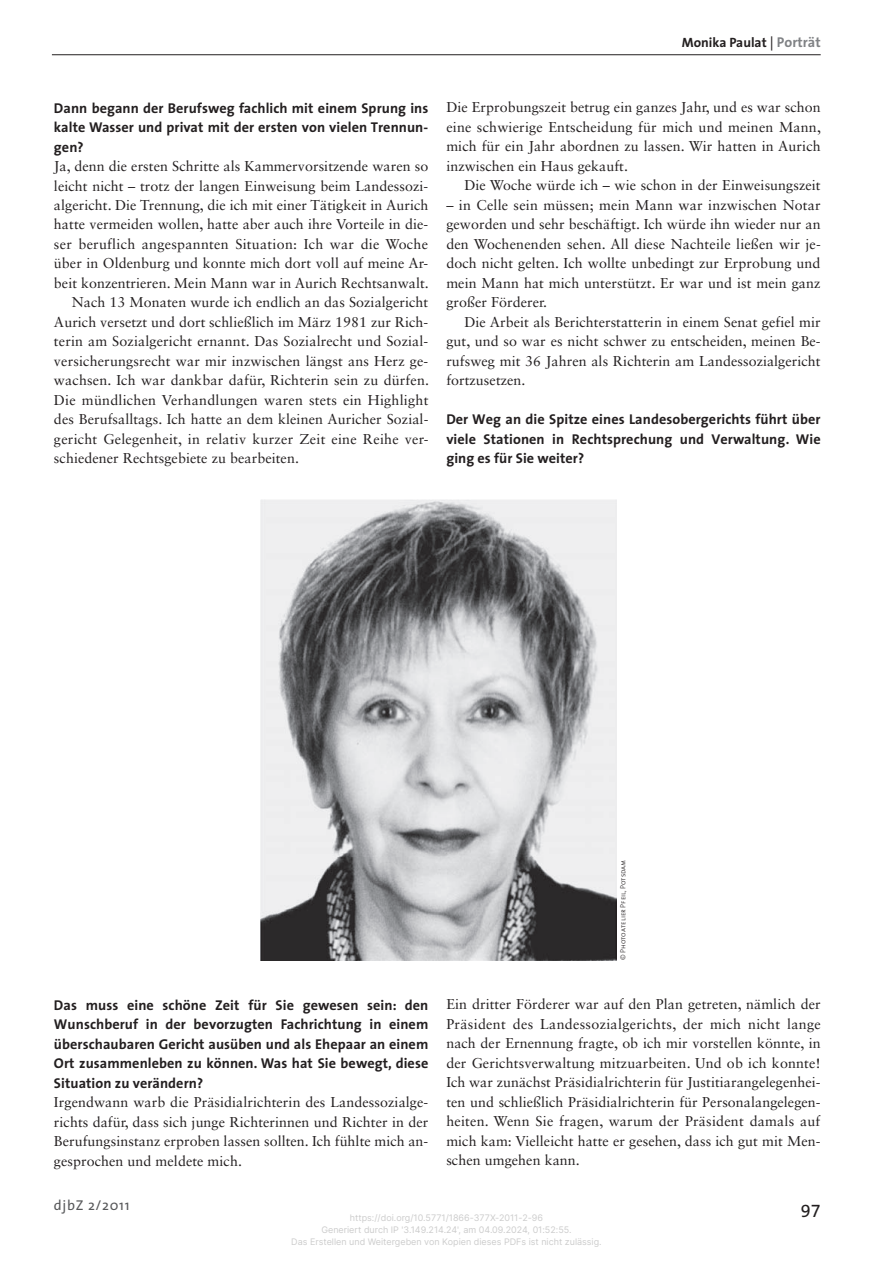
<style>
.page{position:relative;width:893px;height:1263px;background:#fff}
.page>*{position:absolute;margin:0;border:0;box-sizing:border-box;transform-origin:0 0}
.t1{font:18px "The Sans Expert";color:#231f20}
.t2{font:14.25px/19.5px "Sabon LT Std";letter-spacing:.005em;color:#231f20;text-align:justify}
.t3{font:14.25px/19.5px "The Sans 7 Bold Plain";letter-spacing:.005em;color:#231f20;text-align:justify}
.t4{font:14.25px "The Sans";letter-spacing:.05em;color:#57585a}
.t5{font:13.5px "The Sans 7 Bold Plain";color:#231f20}
.t6{font:9px/12px "Inter";color:#ccc;text-align:center}
.t7{font:7.5px "The Sans 3 Light Caps";color:#231f20}
.s1{font-family:"The Sans 5";font-size:14.25px}
.s2{font-family:"The Sans";font-weight:700;font-size:14.25px;color:#808285}
</style>
<div class="page">
<hr style="left:52px;top:54px;width:769px;height:1px;background:#231f20">
<img style="left:260px;top:499px;width:356px;height:462px">
<p class="t5" style="left:682px;top:31px;width:140px">Monika Paulat <span class="s1">|</span> <span class="s2">Porträt</span></p>
<p class="t3" style="left:54px;top:98px;width:376px">Dann begann der Berufsweg fachlich mit einem Sprung ins kalte Wasser und privat mit der ersten von vielen Trennun&shy;gen?</p>
<p class="t2" style="left:54px;top:156px;width:376px">Ja, denn die ersten Schritte als Kammervorsitzende waren so</p>
<p class="t2" style="left:54px;top:176px;width:376px">leicht nicht – trotz der langen Einweisung beim Landessozi-</p>
<p class="t2" style="left:54px;top:195px;width:376px">algericht. Die Trennung, die ich mit einer Tätigkeit in Aurich</p>
<p class="t2" style="left:54px;top:215px;width:376px">hatte vermeiden wollen, hatte aber auch ihre Vorteile in die-</p>
<p class="t2" style="left:54px;top:234px;width:376px">ser beruflich angespannten Situation: Ich war die Woche</p>
<p class="t2" style="left:54px;top:254px;width:376px">über in Oldenburg und konnte mich dort voll auf meine Ar-</p>
<p class="t2" style="left:54px;top:273px;width:376px">beit konzentrieren. Mein Mann war in Aurich Rechtsanwalt.</p>
<p class="t2" style="left:72px;top:293px;width:358px">Nach 13 Monaten wurde ich endlich an das Sozialgericht</p>
<p class="t2" style="left:54px;top:312px;width:376px">Aurich versetzt und dort schließlich im März 1981 zur Rich-</p>
<p class="t2" style="left:54px;top:332px;width:376px">terin am Sozialgericht ernannt. Das Sozialrecht und Sozial-</p>
<p class="t2" style="left:54px;top:351px;width:376px">versicherungsrecht war mir inzwischen längst ans Herz ge-</p>
<p class="t2" style="left:54px;top:371px;width:377px">wachsen. Ich war dankbar dafür, Richterin sein zu dürfen.</p>
<p class="t2" style="left:54px;top:390px;width:376px">Die mündlichen Verhandlungen waren stets ein Highlight</p>
<p class="t2" style="left:54px;top:410px;width:376px">des Berufsalltags. Ich hatte an dem kleinen Auricher Sozial-</p>
<p class="t2" style="left:54px;top:429px;width:376px">gericht Gelegenheit, in relativ kurzer Zeit eine Reihe ver-</p>
<p class="t2" style="left:54px;top:449px;width:246px">schiedener Rechtsgebiete zu bearbeiten.</p>
<p class="t2" style="left:446px;top:97px;width:376px">Die Erprobungszeit betrug ein ganzes Jahr, und es war schon eine schwierige Entscheidung für mich und meinen Mann, mich für ein Jahr abordnen zu lassen. Wir hatten in Aurich inzwischen ein Haus gekauft.</p>
<p class="t2" style="left:464px;top:175px;width:358px">Die Woche würde ich – wie schon in der Einweisungszeit</p>
<p class="t2" style="left:446px;top:195px;width:376px">– in Celle sein müssen; mein Mann war inzwischen Notar geworden und sehr beschäftigt. Ich würde ihn wieder nur an den Wochenenden sehen. All diese Nachteile ließen wir je&shy;doch nicht gelten. Ich wollte unbedingt zur Erprobung und mein Mann hat mich unterstützt. Er war und ist mein ganz großer Förderer.</p>
<p class="t2" style="left:446px;top:312px;width:376px;text-indent:18px">Die Arbeit als Berichterstatterin in einem Senat gefiel mir gut, und so war es nicht schwer zu entscheiden, meinen Be&shy;rufsweg mit 36 Jahren als Richterin am Landessozialgericht fortzusetzen.</p>
<p class="t3" style="left:446px;top:409px;width:376px">Der Weg an die Spitze eines Landesobergerichts führt über viele Stationen in Rechtsprechung und Verwaltung. Wie ging es für Sie weiter?</p>
<p class="t3" style="left:54px;top:994px;width:376px">Das muss eine schöne Zeit für Sie gewesen sein: den Wunschberuf in der bevorzugten Fachrichtung in einem überschaubaren Gericht ausüben und als Ehepaar an einem Ort zusammenleben zu können. Was hat Sie bewegt, diese Situation zu verändern?</p>
<p class="t2" style="left:54px;top:1092px;width:376px">Irgendwann warb die Präsidialrichterin des Landessozialge&shy;richts dafür, dass sich junge Richterinnen und Richter in der Berufungsinstanz erproben lassen sollten. Ich fühlte mich an&shy;gesprochen und meldete mich.</p>
<p class="t7" style="left:617px;top:960px;width:102px;rotate:-90deg">© Photoatelier Pfeil, Potsdam</p>
<p class="t2" style="left:446px;top:994px;width:376px">Ein dritter Förderer war auf den Plan getreten, nämlich der Präsident des Landessozialgerichts, der mich nicht lange nach der Ernennung fragte, ob ich mir vorstellen könnte, in der Gerichtsverwaltung mitzuarbeiten. Und ob ich konnte!<br>Ich war zunächst Präsidialrichterin für Justitiarangelegenhei&shy;ten und schließlich Präsidialrichterin für Personalangelegen&shy;heiten. Wenn Sie fragen, warum der Präsident damals auf mich kam: Vielleicht hatte er gesehen, dass ich gut mit Men&shy;schen umgehen kann.</p>
<p class="t4" style="left:54px;top:1193px;width:77px">djbZ 2/2011</p>
<p class="t6" style="left:291px;top:1212px;width:312px">https://doi.org/10.5771/1866-377X-2011-2-96<br>Generiert durch IP '3.149.214.24', am 04.09.2024, 01:52:55.<br>Das Erstellen und Weitergeben von Kopien dieses PDFs ist nicht zulässig.</p>
<p class="t1" style="left:801px;top:1195px;width:21px">97</p>
</div>
